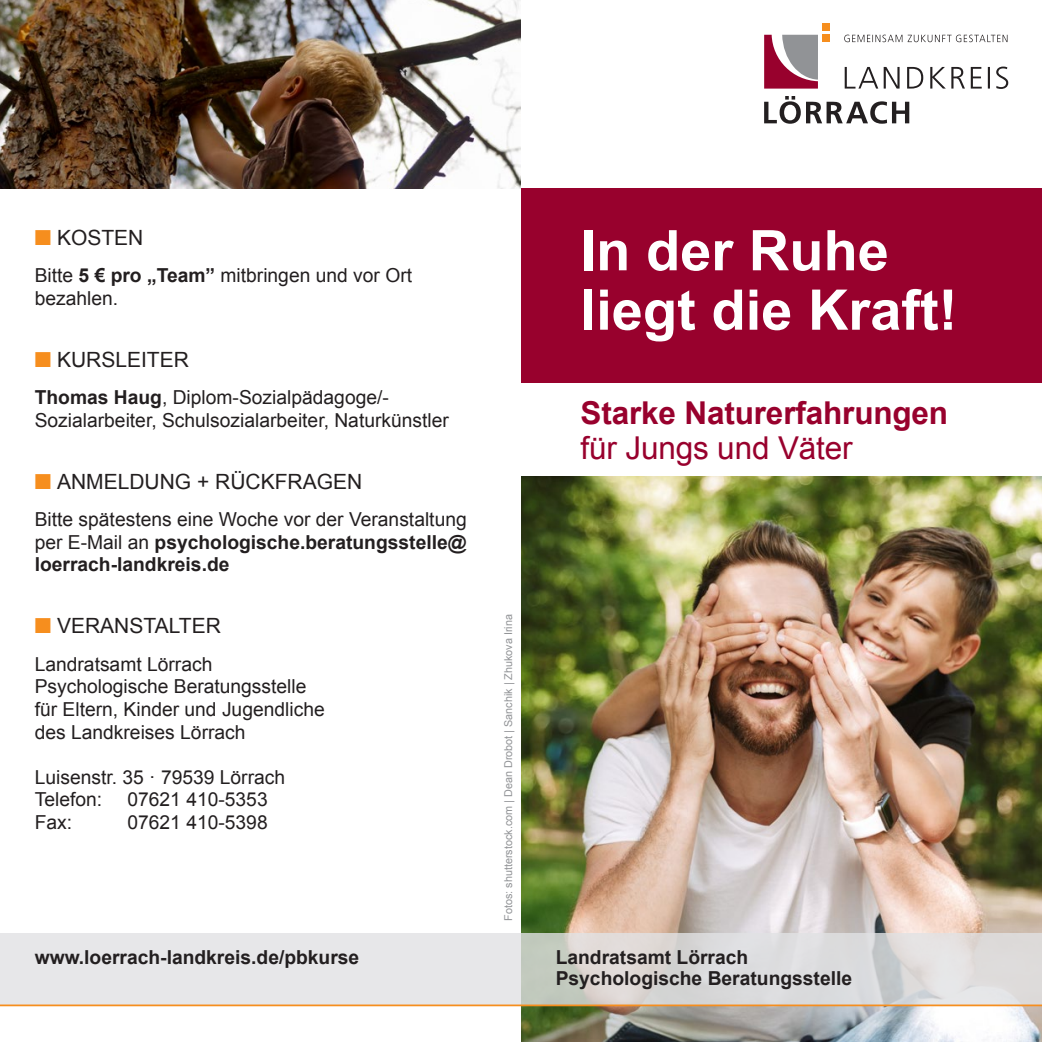
<style>
.page{position:relative;width:1042px;height:1042px;background:#fff}
.page>*{position:absolute;margin:0;border:0;box-sizing:border-box;transform-origin:0 0}
.t1{font:700 56px/59.3px "Arial";color:#fff}
.t2{font:700 31.5px "Arial";letter-spacing:-.005em;color:#98012d}
.t3{font:31.5px "Arial";letter-spacing:-.005em;color:#98012d}
.t4{font:21px "Arial";color:#231f20}
.t5{font:19.25px/22.6px "Arial";color:#231f20}
.t6{font:700 19.25px/20.7px "Arial";color:#231f20}
.t7{font:10.85px "Arial";color:#919396}
.s1{color:#f68e1e}
.s2{font-weight:700}
</style>
<div class="page">
<img style="left:521px;top:476px;width:521px;height:566px">
<svg style="left:521px;top:933px;width:521px;height:71px;background:#d9d8d7"></svg>
<svg style="left:844px;top:67px;width:164px;height:22px"></svg>
<svg style="left:764px;top:96px;width:145px;height:28px"></svg>
<div style="left:822px;top:35px;width:7px;height:7px;background:#f68e1e"></div>
<div style="left:822px;top:23px;width:7px;height:8px;background:#f68e1e"></div>
<svg style="left:764px;top:35px;width:54px;height:54px;background:#a56579"></svg>
<svg style="left:844px;top:35px;width:163px;height:7px"></svg>
<div style="left:0;top:933px;width:521px;height:72px;background:#e1e2e4"></div>
<hr style="left:0;top:1004px;width:1042px;height:2px;background:#f68e1e">
<div style="left:521px;top:189px;width:521px;height:194px;background:#98012d"></div>
<img style="left:0;top:0;width:521px;height:189px">
<p class="t4" style="left:35px;top:224px;width:110px"><span class="s1">■</span> KOSTEN</p>
<p class="t5" style="left:35px;top:264px;width:379px">Bitte <span class="s2">5 € pro „Team”</span> mitbringen und vor Ort bezahlen.</p>
<p class="t4" style="left:35px;top:346px;width:156px"><span class="s1">■</span> KURSLEITER</p>
<p class="t5" style="left:35px;top:386px;width:416px"><span class="s2">Thomas Haug</span>, Diplom-Sozialpädagoge/-<br>Sozialarbeiter, Schulsozialarbeiter, Naturkünstler</p>
<p class="t4" style="left:35px;top:468px;width:329px"><span class="s1">■</span> ANMELDUNG + RÜCKFRAGEN</p>
<p class="t5" style="left:35px;top:508px;width:433px;text-align:justify">Bitte spätestens eine Woche vor der Veranstaltung per E-Mail an <span class="s2">psychologische.beratungsstelle@ loerrach-landkreis.de</span></p>
<p class="t4" style="left:35px;top:612px;width:188px"><span class="s1">■</span> VERANSTALTER</p>
<p class="t5" style="left:35px;top:653px;width:291px">Landratsamt Lörrach<br>Psychologische Beratungsstelle für Eltern, Kinder und Jugendliche des Landkreises Lörrach</p>
<p class="t5" style="left:35px;top:766px;width:252px">Luisenstr. 35 · 79539 Lörrach<br>Telefon:</p>
<p class="t5" style="left:127px;top:788px;width:142px">07621 410-5353</p>
<p class="t5" style="left:35px;top:811px;width:39px">Fax:</p>
<p class="t5" style="left:127px;top:811px;width:142px">07621 410-5398</p>
<p class="t7" style="left:501px;top:921px;width:308px;rotate:-90deg">Fotos: shutterstock.com | Dean Drobot | Sanchik | Zhukova Irina</p>
<h1 class="t1" style="left:580px;top:223px;width:378px">In der Ruhe liegt die Kraft!</h1>
<h2 class="t2" style="left:580px;top:391px;width:369px">Starke Naturerfahrungen</h2>
<h2 class="t3" style="left:580px;top:427px;width:274px">für Jungs und Väter</h2>
<p class="t6" style="left:35px;top:947px;width:326px">www.loerrach-landkreis.de/pbkurse</p>
<p class="t6" style="left:556px;top:947px;width:298px">Landratsamt Lörrach<br>Psychologische Beratungsstelle</p>
</div>
